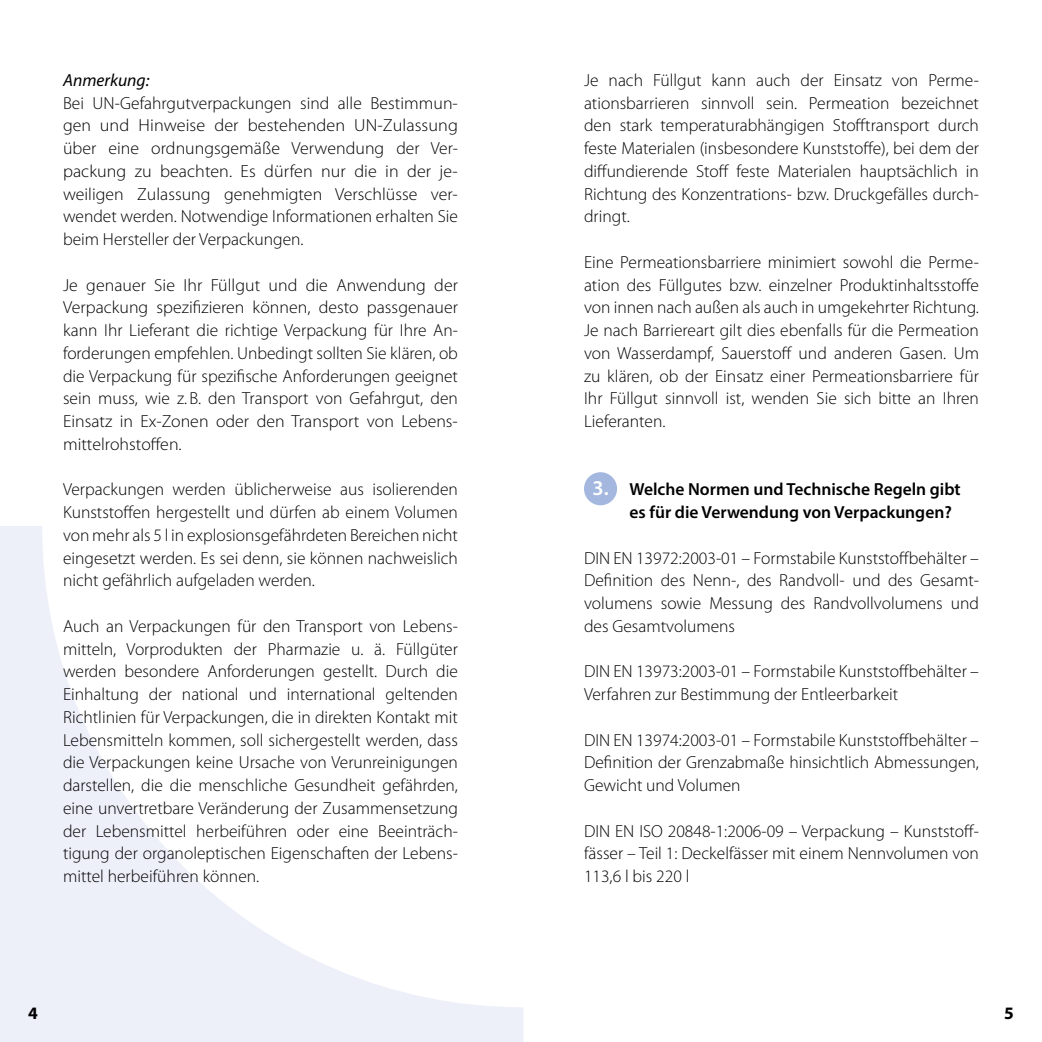
<style>
.page{position:relative;width:1042px;height:1042px;background:#fff}
.page>*{position:absolute;margin:0;border:0;box-sizing:border-box;transform-origin:0 0}
.t1{font:300 17.5px/22.8px "Myriad Pro";color:#000;text-align:justify}
.t2{font:600 17.5px/22.8px "Myriad Pro";color:#000}
.t3{font:italic 17.5px "Myriad Pro";color:#000}
.t4{font:700 17.5px "Myriad Pro";color:#000}
.s1{font-size:21px;color:#fff}
</style>
<div class="page">
<svg style="left:0;top:526px;width:523px;height:516px"></svg>
<div style="left:584px;top:472px;width:33px;height:33px;background:#a4b7df;border-radius:50%"></div>
<p class="t3" style="left:63px;top:69px;width:88px">Anmerkung:</p>
<p class="t1" style="left:63px;top:92px;width:396px">Bei UN-Gefahrgutverpackungen sind alle Bestimmun&shy;gen und Hinweise der bestehenden UN--Zulassung über eine ordnungsgemäße Verwendung der Ver&shy;packung zu beachten. Es dürfen nur die in der je&shy;weiligen Zulassung genehmigten Verschlüsse ver&shy;wendet werden. Notwendige Informationen erhalten Sie beim Hersteller der Verpackungen.</p>
<p class="t1" style="left:63px;top:274px;width:396px">Je genauer Sie Ihr Füllgut und die Anwendung der Verpackung spezifizieren können, desto passgenauer kann Ihr Lieferant die richtige Verpackung für Ihre An&shy;forderungen empfehlen. Unbedingt sollten Sie klären, ob die Verpackung für spezifische Anforderungen geeignet sein muss, wie z.B. den Transport von Gefahrgut, den Einsatz in Ex--Zonen oder den Transport von Lebens&shy;mittelrohstoffen.</p>
<p class="t1" style="left:63px;top:478px;width:396px">Verpackungen werden üblicherweise aus isolierenden Kunststoffen hergestellt und dürfen ab einem Volumen von mehr als 5 l in explosionsgefährdeten Bereichen nicht eingesetzt werden. Es sei denn, sie können nachweislich nicht gefährlich aufgeladen werden.</p>
<p class="t1" style="left:63px;top:615px;width:396px">Auch an Verpackungen für den Transport von Lebens&shy;mitteln, Vorprodukten der Pharmazie u. ä. Füllgüter werden besondere Anforderungen gestellt. Durch die Einhaltung der national und international geltenden Richtlinien für Verpackungen, die in direkten Kontakt mit Lebensmitteln kommen, soll sichergestellt werden, dass die Verpackungen keine Ursache von Verunreinigungen darstellen, die die menschliche Gesundheit gefährden, eine unvertretbare Veränderung der Zusammensetzung der Lebensmittel herbeiführen oder eine Beeinträch&shy;tigung der organoleptischen Eigenschaften der Lebens&shy;mittel herbeiführen können.</p>
<p class="t1" style="left:584px;top:69px;width:396px">Je nach Füllgut kann auch der Einsatz von Perme&shy;ationsbarrieren sinnvoll sein. Permeation bezeichnet den stark temperaturabhängigen Stofftransport durch feste Materialen (insbesondere Kunststoffe), bei dem der diffundierende Stoff feste Materialen hauptsächlich in Richtung des Konzentrations- bzw. Druckgefälles durch&shy;dringt.</p>
<p class="t1" style="left:584px;top:251px;width:396px">Eine Permeationsbarriere minimiert sowohl die Perme&shy;ation des Füllgutes bzw. einzelner Produktinhaltsstoffe von innen nach außen als auch in umgekehrter Richtung.<br>Je nach Barriereart gilt dies ebenfalls für die Permeation von Wasserdampf, Sauerstoff und anderen Gasen. Um zu klären, ob der Einsatz einer Permeationsbarriere für Ihr Füllgut sinnvoll ist, wenden Sie sich bitte an Ihren Lieferanten.</p>
<p class="t2" style="left:629px;top:478px;width:333px;text-indent:-37px"><span class="s1">3.</span> Welche Normen und Technische Regeln gibt es für die Verwendung von Verpackungen?</p>
<p class="t1" style="left:584px;top:547px;width:396px">DIN EN 13972:2003-01 – Formstabile Kunststoffbehälter – Definition des Nenn-, des Randvoll- und des Gesamt&shy;volumens sowie Messung des Randvollvolumens und des Gesamtvolumens</p>
<p class="t1" style="left:584px;top:660px;width:396px">DIN EN 13973:2003-01 – Formstabile Kunststoffbehälter –<br>Verfahren zur Bestimmung der Entleerbarkeit</p>
<p class="t1" style="left:584px;top:729px;width:396px">DIN EN 13974:2003-01 – Formstabile Kunststoffbehälter – Definition der Grenzabmaße hinsichtlich Abmessungen, Gewicht und Volumen</p>
<p class="t1" style="left:584px;top:820px;width:396px">DIN EN ISO 20848-1:2006-09 – Verpackung – Kunststoff&shy;fässer – Teil 1: Deckelfässer mit einem Nennvolumen von 113,6 l bis 220 l</p>
<p class="t4" style="left:28px;top:1001px;width:11px">4</p>
<p class="t4" style="left:1004px;top:1001px;width:11px">5</p>
</div>
